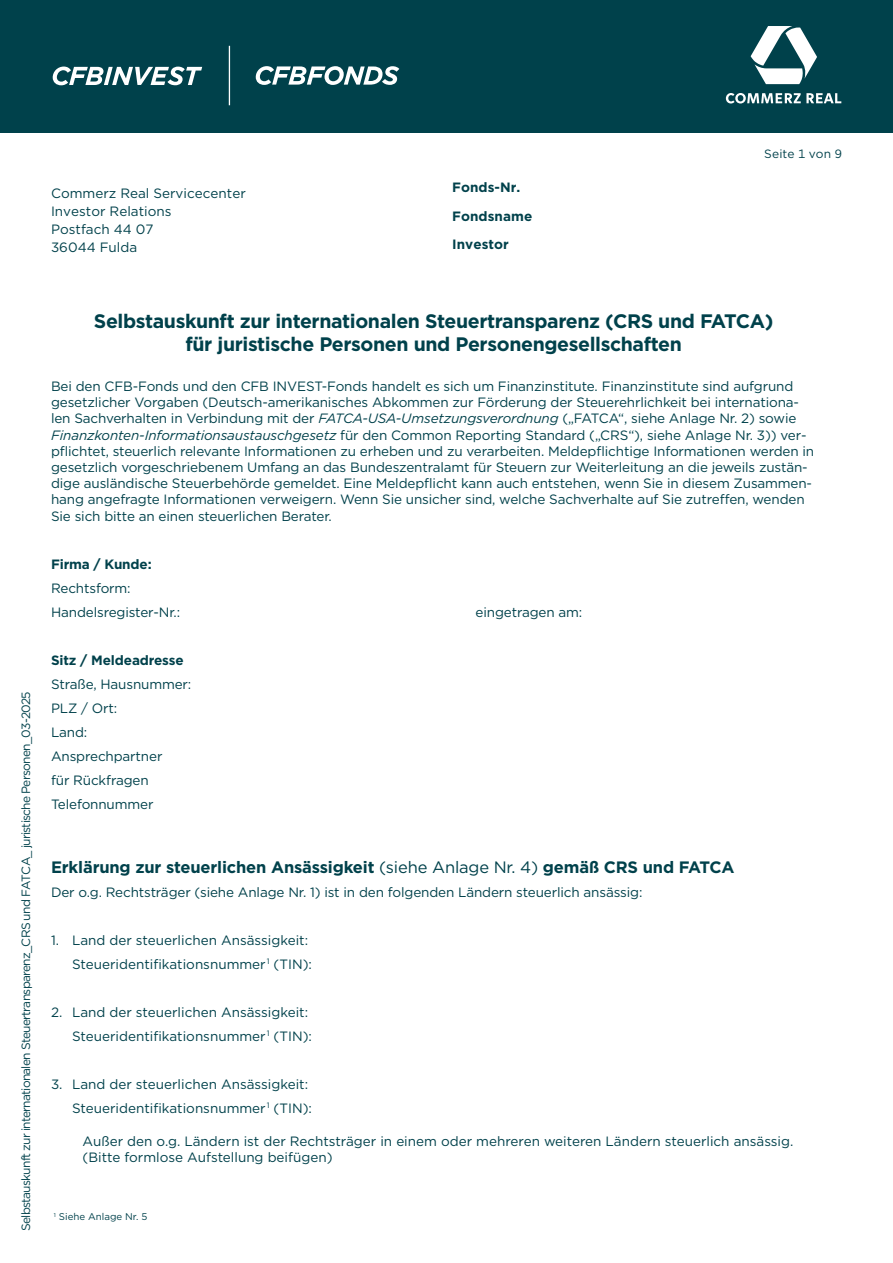
<style>
.page{position:relative;width:893px;height:1263px;background:#fff}
.page>*{position:absolute;margin:0;border:0;box-sizing:border-box;transform-origin:0 0}
.t1{font:700 19.5px/23.4px "Gotham";letter-spacing:-.02em;color:#00414b;text-align:center}
.t2{font:700 16.5px "Gotham";letter-spacing:-.01em;color:#00414b}
.t3{font:13.5px/16.2px "Gotham";letter-spacing:-.01em;color:#00414b}
.t4{font:700 13.5px/28.8px "Gotham";letter-spacing:-.01em;color:#00414b}
.t5{font:12px "Gotham";letter-spacing:-.06em;color:#00414b}
.t6{font:12px "Gotham";letter-spacing:.01em;color:#00414b}
.t7{font:9.75px "Gotham";color:#00414b}
.s1{font-style:italic}
.s2{font-weight:400}
</style>
<div class="page">
<div style="left:0;top:0;width:893px;height:133px;background:#00414b"></div>
<svg style="left:726px;top:93px;width:115px;height:10px"></svg>
<svg style="left:751px;top:26px;width:66px;height:58px"></svg>
<svg style="left:256px;top:66px;width:143px;height:19px"></svg>
<svg style="left:53px;top:67px;width:149px;height:18px"></svg>
<hr style="left:229px;top:46px;width:1px;height:59px;background:#fff">
<p class="t3" style="left:51px;top:184px;width:196px;line-height:18px">Commerz Real Servicecenter<br>Investor Relations<br>Postfach 44 07<br>36044 Fulda</p>
<p class="t4" style="left:452px;top:172px;width:82px">Fonds-Nr.<br>Fondsname<br>Investor</p>
<p class="t6" style="left:764px;top:146px;width:79px">Seite 1 von 9</p>
<p class="t5" style="left:18px;top:1231px;width:541px;rotate:-90deg">Selbstauskunft zur internationalen Steuertransparenz_CRS und FATCA_ juristische Personen_03-2025</p>
<h1 class="t1" style="left:94px;top:309px;width:681px">Selbstauskunft zur internationalen Steuertransparenz (CRS und FATCA) für juristische Personen und Personengesellschaften</h1>
<p class="t3" style="left:51px;top:378px;width:765px">Bei den CFB-Fonds und den CFB INVEST-Fonds handelt es sich um Finanzinstitute. Finanzinstitute sind aufgrund gesetzlicher Vorgaben (Deutsch-amerikanisches Abkommen zur Förderung der Steuerehrlichkeit bei internationa&shy;len Sachverhalten in Verbindung mit der <span class="s1">FATCA-USA-Umsetzungsverordnung</span> („FATCA“, siehe Anlage Nr. 2) sowie <span class="s1">Finanzkonten-Informationsaustauschgesetz</span> für den Common Reporting Standard („CRS“), siehe Anlage Nr. 3)) ver&shy;pflichtet, steuerlich relevante Informationen zu erheben und zu verarbeiten. Meldepflichtige Informationen werden in gesetzlich vorgeschriebenem Umfang an das Bundeszentralamt für Steuern zur Weiterleitung an die jeweils zustän&shy;dige ausländische Steuerbehörde gemeldet. Eine Meldepflicht kann auch entstehen, wenn Sie in diesem Zusammen&shy;hang angefragte Informationen verweigern. Wenn Sie unsicher sind, welche Sachverhalte auf Sie zutreffen, wenden Sie sich bitte an einen steuerlichen Berater.</p>
<p class="t4" style="left:51px;top:549px;width:102px">Firma / Kunde:</p>
<p class="t3" style="left:51px;top:576px;width:131px;line-height:24px">Rechtsform:<br>Handelsregister-Nr.:</p>
<p class="t3" style="left:476px;top:603px;width:108px">eingetragen am:</p>
<p class="t4" style="left:51px;top:645px;width:134px">Sitz / Meldeadresse</p>
<p class="t3" style="left:51px;top:672px;width:142px;line-height:24px">Straße, Hausnummer:<br>PLZ / Ort:<br>Land:<br>Ansprechpartner<br>für Rückfragen<br>Telefonnummer</p>
<p class="t2" style="left:51px;top:856px;width:685px">Erklärung zur steuerlichen Ansässigkeit <span class="s2">(siehe Anlage Nr. 4)</span> gemäß CRS und FATCA</p>
<p class="t3" style="left:51px;top:884px;width:593px">Der o.g. Rechtsträger (siehe Anlage Nr. 1) ist in den folgenden Ländern steuerlich ansässig:</p>
<p class="t3" style="left:51px;top:928px;width:262px;line-height:24px;text-align:right">1. Land der steuerlichen Ansässigkeit:<br>Steueridentifikationsnummer <sup>1</sup> (TIN):</p>
<p class="t3" style="left:51px;top:1000px;width:262px;line-height:24px;text-align:right">2. Land der steuerlichen Ansässigkeit:<br>Steueridentifikationsnummer <sup>1</sup> (TIN):</p>
<p class="t3" style="left:51px;top:1072px;width:262px;line-height:24px;text-align:right">3. Land der steuerlichen Ansässigkeit:<br>Steueridentifikationsnummer <sup>1</sup> (TIN):</p>
<p class="t3" style="left:83px;top:1133px;width:712px">Außer den o.g. Ländern ist der Rechtsträger in einem oder mehreren weiteren Ländern steuerlich ansässig. (Bitte formlose Aufstellung beifügen)</p>
<p class="t7" style="left:54px;top:1210px;width:95px"><sup>1</sup> Siehe Anlage Nr. 5</p>
</div>
